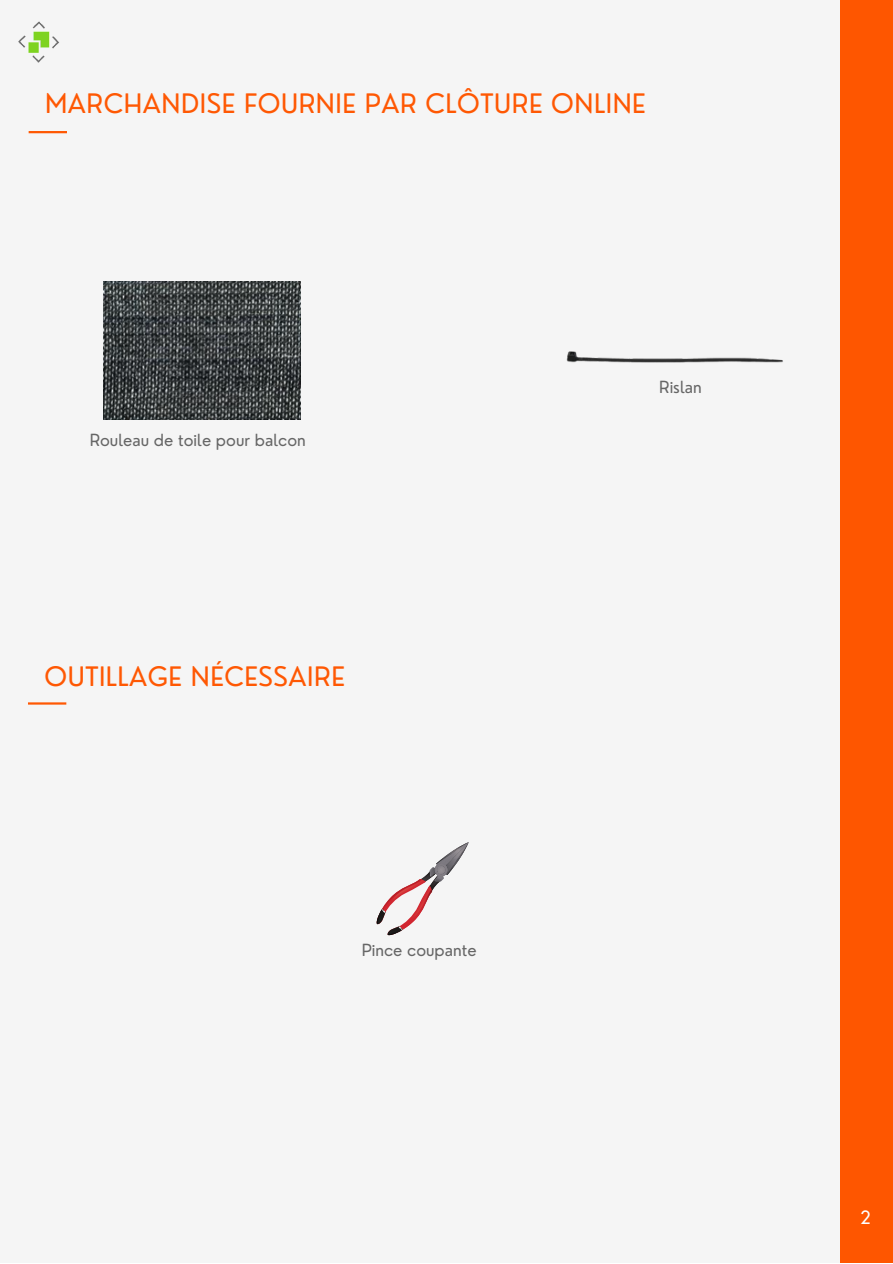
<style>
.page{position:relative;width:893px;height:1264px;background:#fff}
.page>*{position:absolute;margin:0;border:0;box-sizing:border-box;transform-origin:0 0}
.t1{font:26.1px "Nourd";letter-spacing:.02em;color:#ff5803}
.t2{font:17.85px "Nourd";color:#fff}
.t3{font:16.35px "Nourd";color:#666}
</style>
<div class="page">
<div style="left:0;top:0;width:892px;height:1262px;background:#f5f5f5"></div>
<div style="left:840px;top:0;width:52px;height:1262px;background:#fe5600"></div>
<img style="left:18px;top:21px;width:41px;height:42px">
<hr style="left:29px;top:131px;width:38px;height:2px;background:#ff5803">
<img style="left:566px;top:351px;width:217px;height:12px">
<svg style="left:376px;top:842px;width:93px;height:94px"></svg>
<img style="left:103px;top:281px;width:197px;height:139px">
<hr style="left:28px;top:702px;width:38px;height:2px;background:#ff5803">
<p class="t1" style="left:45px;top:86px;width:602px">MARCHANDISE FOURNIE PAR CLÔTURE ONLINE</p>
<p class="t3" style="left:90px;top:430px;width:217px">Rouleau de toile pour balcon</p>
<p class="t1" style="left:44px;top:659px;width:302px">OUTILLAGE NÉCESSAIRE</p>
<p class="t3" style="left:362px;top:939px;width:116px">Pince coupante</p>
<p class="t3" style="left:659px;top:377px;width:44px">Rislan</p>
<p class="t2" style="left:860px;top:1206px;width:12px">2</p>
</div>
